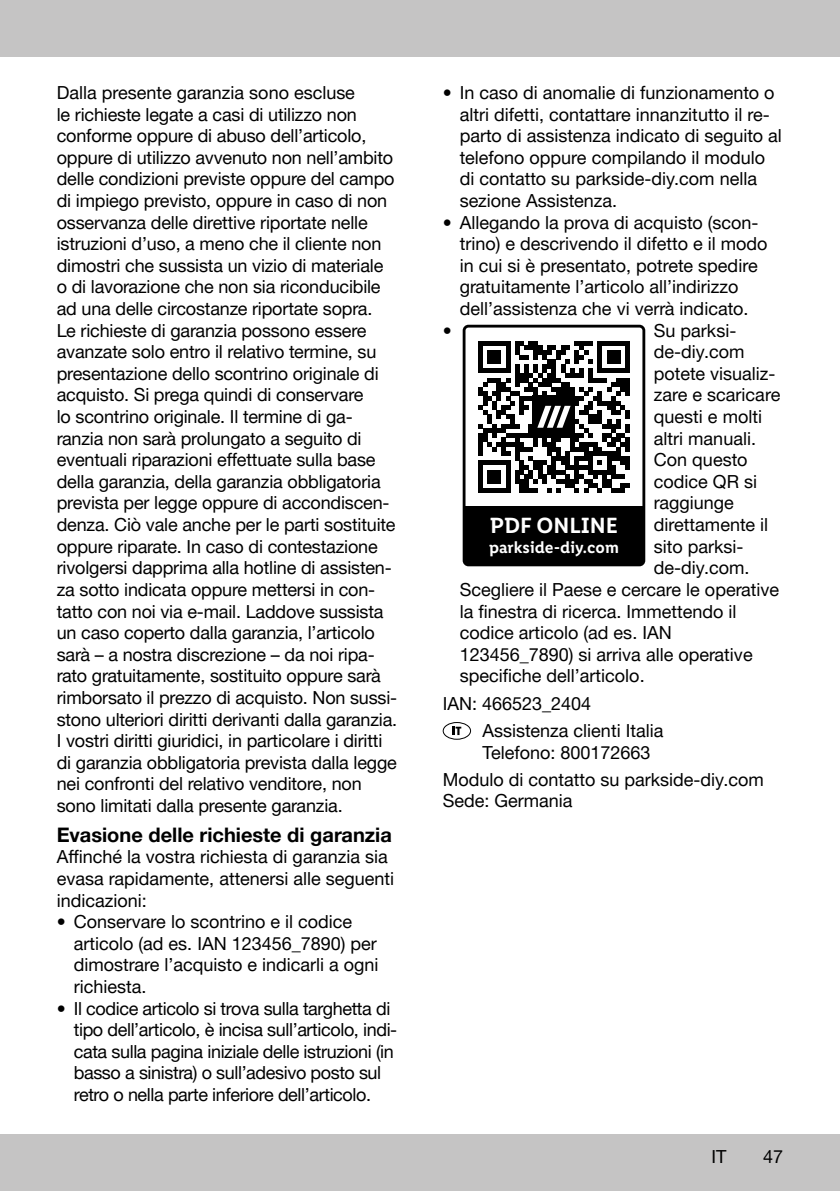
<style>
.page{position:relative;width:840px;height:1191px;background:#fff}
.page>*{position:absolute;margin:0;border:0;box-sizing:border-box;transform-origin:0 0}
.t1{font:600 22px "Lidl Font Pro";color:#fff}
.t2{font:700 20px "Helvetica Neue Parkside";color:#000}
.t3{font:18px/21.6px "Helvetica Neue Parkside";letter-spacing:-.01em;color:#000}
.t4{font:600 16.6px "Lidl Font Pro";color:#fff}
</style>
<div class="page">
<div style="left:0;top:1134px;width:839px;height:57px;background:#c5c4c4"></div>
<div style="left:0;top:0;width:839px;height:57px;background:#c5c4c4"></div>
<div style="left:462px;top:325px;width:183px;height:241px;border:3px solid #000;border-radius:4px"></div>
<svg style="left:478px;top:341px;width:151px;height:152px"></svg>
<div style="left:464px;top:506px;width:179px;height:58px;background:#000"></div>
<svg style="left:442px;top:722px;width:29px;height:17px"></svg>
<p class="t3" style="left:57px;top:82px;width:342px">Dalla presente garanzia sono escluse<br>le richieste legate a casi di utilizzo non conforme oppure di abuso dell’articolo, oppure di utilizzo avvenuto non nell’ambito delle condizioni previste oppure del campo di impiego previsto, oppure in caso di non osservanza delle direttive riportate nelle istruzioni d’uso, a meno che il cliente non dimostri che sussista un vizio di materiale o di lavorazione che non sia riconducibile ad una delle circostanze riportate sopra.<br>Le richieste di garanzia possono essere avanzate solo entro il relativo termine, su presentazione dello scontrino originale di acquisto. Si prega quindi di conservare<br>lo scontrino originale. Il termine di ga&shy;ranzia non sarà prolungato a seguito di eventuali riparazioni effettuate sulla base della garanzia, della garanzia obbligatoria prevista per legge oppure di accondiscen&shy;denza. Ciò vale anche per le parti sostituite oppure riparate. In caso di contestazione rivolgersi dapprima alla hotline di assisten&shy;za sotto indicata oppure mettersi in con&shy;tatto con noi via e-mail. Laddove sussista un caso coperto dalla garanzia, l’articolo sarà – a nostra discrezione – da noi ripa&shy;rato gratuitamente, sostituito oppure sarà rimborsato il prezzo di acquisto. Non sussi&shy;stono ulteriori diritti derivanti dalla garanzia.<br>I vostri diritti giuridici, in particolare i diritti di garanzia obbligatoria prevista dalla legge nei confronti del relativo venditore, non sono limitati dalla presente garanzia.</p>
<p class="t2" style="left:57px;top:823px;width:336px">Evasione delle richieste di garanzia</p>
<p class="t3" style="left:57px;top:846px;width:339px">Affinché la vostra richiesta di garanzia sia evasa rapidamente, attenersi alle seguenti indicazioni:</p>
<p class="t3" style="left:74px;top:911px;width:306px;text-indent:-17px">• Conservare lo scontrino e il codice articolo (ad es. IAN 123456_7890) per dimostrare l’acquisto e indicarli a ogni richiesta.</p>
<p class="t3" style="left:74px;top:997px;width:325px;text-indent:-17px">• Il codice articolo si trova sulla targhetta di tipo dell’articolo, è incisa sull’articolo, indi&shy;cata sulla pagina iniziale delle istruzioni (in basso a sinistra) o sull’adesivo posto sul retro o nella parte inferiore dell’articolo.</p>
<p class="t3" style="left:459px;top:82px;width:323px;text-indent:-17px">• In caso di anomalie di funzionamento o altri difetti, contattare innanzitutto il re&shy;parto di assistenza indicato di seguito al telefono oppure compilando il modulo di contatto su parkside-diy.com nella sezione Assistenza.</p>
<p class="t3" style="left:442px;top:211px;width:317px">• Allegando la prova di acquisto (scon-</p>
<p class="t3" style="left:459px;top:233px;width:309px">trino) e descrivendo il difetto e il modo</p>
<p class="t3" style="left:459px;top:255px;width:299px">in cui si è presentato, potrete spedire</p>
<p class="t3" style="left:459px;top:276px;width:280px">gratuitamente l’articolo all’indirizzo</p>
<p class="t3" style="left:459px;top:298px;width:290px">dell’assistenza che vi verrà indicato.</p>
<p class="t3" style="left:442px;top:319px;width:10px">•</p>
<p class="t3" style="left:653px;top:319px;width:84px">Su parksi-</p>
<p class="t3" style="left:653px;top:341px;width:92px">de-diy.com</p>
<p class="t3" style="left:653px;top:363px;width:123px">potete visualiz-</p>
<p class="t3" style="left:653px;top:384px;width:128px">zare e scaricare</p>
<p class="t3" style="left:653px;top:406px;width:110px">questi e molti</p>
<p class="t3" style="left:653px;top:427px;width:104px">altri manuali.</p>
<p class="t3" style="left:653px;top:449px;width:95px">Con questo</p>
<p class="t3" style="left:653px;top:471px;width:105px">codice QR si</p>
<p class="t3" style="left:653px;top:492px;width:81px">raggiunge</p>
<p class="t3" style="left:653px;top:514px;width:116px">direttamente il</p>
<p class="t3" style="left:653px;top:535px;width:91px">sito parksi-</p>
<p class="t3" style="left:653px;top:557px;width:97px">de-diy.com.</p>
<p class="t3" style="left:459px;top:579px;width:321px">Scegliere il Paese e cercare le operative</p>
<p class="t3" style="left:459px;top:600px;width:278px">la finestra di ricerca. Immettendo il</p>
<p class="t3" style="left:459px;top:622px;width:213px">codice articolo (ad es. IAN</p>
<p class="t3" style="left:459px;top:643px;width:294px">123456_7890) si arriva alle operative</p>
<p class="t3" style="left:459px;top:665px;width:186px">specifiche dell’articolo.</p>
<p class="t3" style="left:482px;top:690px;width:182px;line-height:27.2px;text-indent:-40px">IAN: 466523_2404<br>Assistenza clienti Italia</p>
<p class="t3" style="left:442px;top:738px;width:322px;line-height:27.2px;text-indent:40px">Telefono: 800172663<br>Modulo di contatto su parkside-diy.com</p>
<p class="t3" style="left:442px;top:790px;width:131px">Sede: Germania</p>
<p class="t1" style="left:489px;top:513px;width:130px">PDF ONLINE</p>
<p class="t4" style="left:488px;top:537px;width:131px">parkside-diy.com</p>
<p class="t3" style="left:711px;top:1146px;width:16px">IT</p>
<p class="t3" style="left:762px;top:1146px;width:22px">47</p>
</div>
